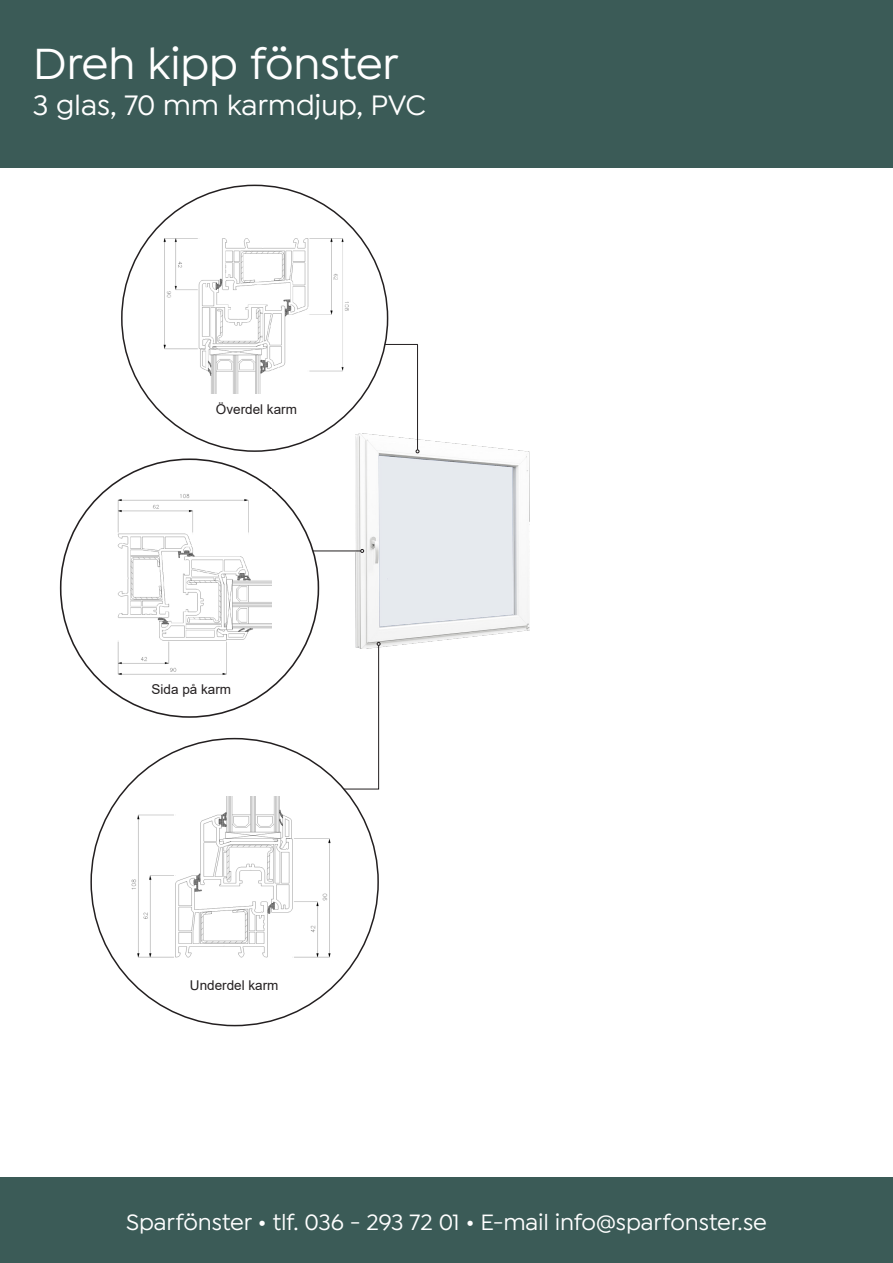
<style>
.page{position:relative;width:893px;height:1263px;background:#fff}
.page>*{position:absolute;margin:0;border:0;box-sizing:border-box;transform-origin:0 0}
.t1{font:500 46.5px "Isidora Sans";letter-spacing:-.01em;color:#fff}
.t2{font:500 30px "Isidora Sans";letter-spacing:-.01em;color:#fff}
.t3{font:500 23.7px "Isidora Sans";letter-spacing:-.005em;color:#fff}
.t4{font:13.5px "Arial";color:#231f20}
</style>
<div class="page">
<div style="left:0;top:0;width:893px;height:167px;background:#3b5b57"></div>
<div style="left:0;top:1178px;width:893px;height:85px;background:#3b5b57"></div>
<img style="left:355px;top:434px;width:174px;height:214px">
<svg style="left:305px;top:642px;width:75px;height:148px"></svg>
<hr style="left:304px;top:551px;width:57px;height:1px;background:#231f20">
<svg style="left:360px;top:549px;width:4px;height:4px"></svg>
<hr style="left:417px;top:345px;width:1px;height:105px;background:#231f20">
<svg style="left:416px;top:449px;width:3px;height:4px"></svg>
<hr style="left:209px;top:344px;width:209px;height:1px;background:#231f20">
<div style="left:122px;top:185px;width:266px;height:266px;background:#fff;border-radius:50%"></div>
<div style="left:61px;top:459px;width:257px;height:258px;background:#fff;border-radius:50%"></div>
<div style="left:91px;top:739px;width:287px;height:286px;background:#fff;border-radius:50%"></div>
<img style="left:163px;top:238px;width:186px;height:155px">
<img style="left:131px;top:797px;width:200px;height:161px">
<img style="left:117px;top:494px;width:154px;height:181px">
<p class="t1" style="left:33px;top:37px;width:367px">Dreh kipp fönster</p>
<p class="t2" style="left:33px;top:88px;width:395px">3 glas, 70 mm karmdjup, PVC</p>
<p class="t4" style="left:216px;top:400px;width:83px">Överdel karm</p>
<p class="t4" style="left:152px;top:680px;width:81px">Sida på karm</p>
<p class="t4" style="left:190px;top:976px;width:90px">Underdel karm</p>
<p class="t3" style="left:126px;top:1209px;width:642px">Sparfönster • tlf. 036 - 293 72 01 • E-mail info@sparfonster.se</p>
</div>
